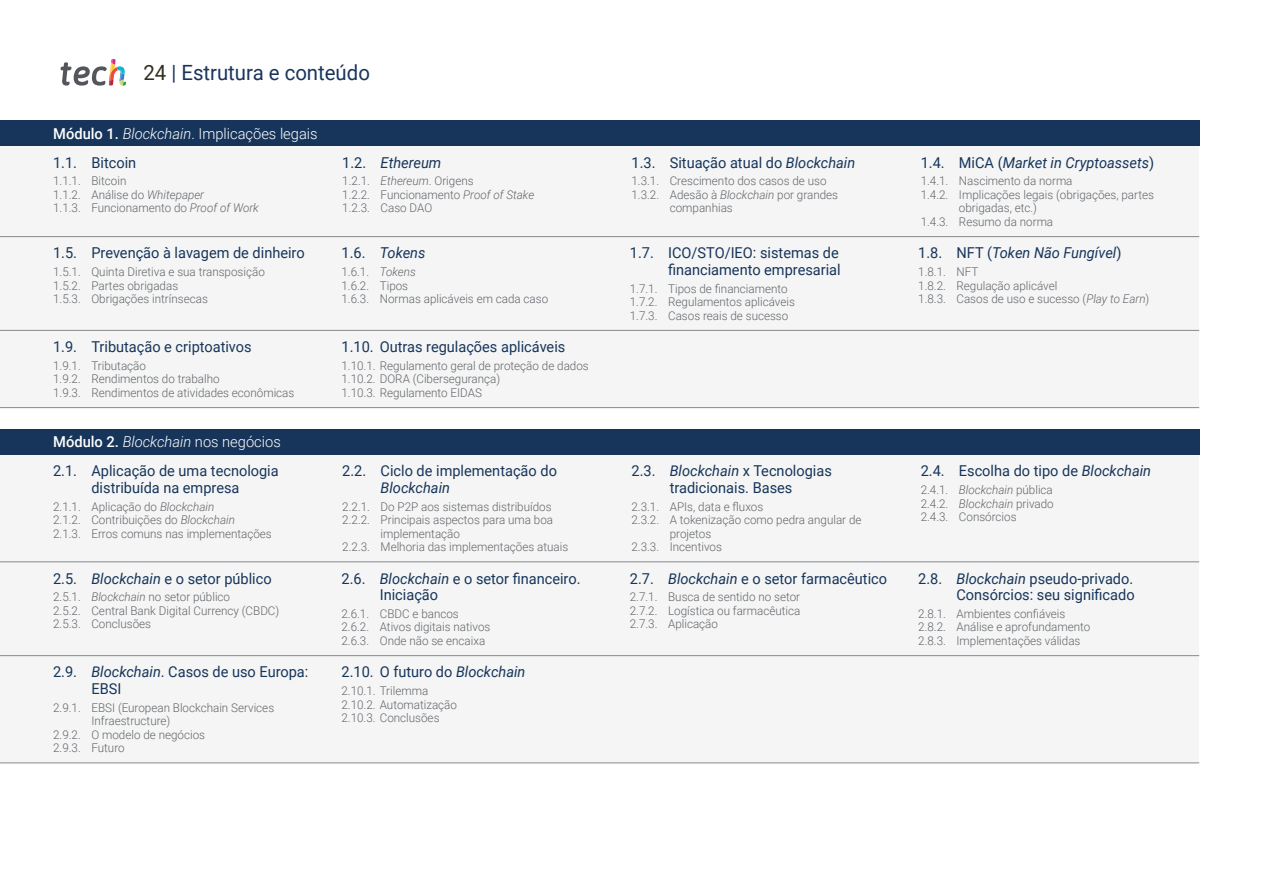
<style>
.page{position:relative;width:1263px;height:893px;background:#fff}
.page>*{position:absolute;margin:0;border:0;box-sizing:border-box;transform-origin:0 0}
.t1{font:21px "Roboto";color:#1a355c}
.t2{font:15px/16.5px "Roboto";color:#17355b;text-align:center}
.t3{font:italic 15px "Roboto";color:#17355b}
.t4{font:300 15px "Roboto";color:#fff}
.t5{font:300 12px/13.5px "Roboto";color:#61646a}
.s1{color:#312e20}
.s2{font-weight:500}
.s3{font-style:italic}
.s4{font-style:normal}
</style>
<div class="page">
<svg style="left:61px;top:59px;width:65px;height:27px"></svg>
<div style="left:0;top:146px;width:1199px;height:262px;background:#f4f5f4"></div>
<div style="left:0;top:454px;width:1199px;height:309px;background:#f4f5f4"></div>
<div style="left:0;top:120px;width:1199px;height:26px;background:#17355b"></div>
<div style="left:0;top:429px;width:1199px;height:25px;background:#17355b"></div>
<hr style="left:0;top:330px;width:1199px;height:1px;background:#878a8e">
<hr style="left:0;top:655px;width:1199px;height:1px;background:#878a8e">
<hr style="left:0;top:407px;width:1199px;height:1px;background:#878a8e">
<hr style="left:0;top:763px;width:1199px;height:1px;background:#878a8e">
<hr style="left:0;top:236px;width:1199px;height:1px;background:#878a8e">
<hr style="left:0;top:562px;width:1199px;height:1px;background:#878a8e">
<h1 class="t1" style="left:144px;top:57px;width:228px"><span class="s1">24</span> | Estrutura e conteúdo</h1>
<p class="t4" style="left:53px;top:123px;width:266px"><span class="s2">Módulo 1.</span> <span class="s3">Blockchain</span>. Implicações legais</p>
<p class="t2" style="left:53px;top:153px;width:85px">1.1. Bitcoin</p>
<p class="t5" style="left:53px;top:174px;width:207px">1.1.1. Bitcoin<br>1.1.2. Análise do <span class="s3">Whitepaper<br></span>1.1.3. Funcionamento do <span class="s3">Proof of Work</span></p>
<p class="t2" style="left:53px;top:244px;width:253px">1.5. Prevenção à lavagem de dinheiro</p>
<p class="t5" style="left:53px;top:265px;width:213px">1.5.1. Quinta Diretiva e sua transposição<br>1.5.2. Partes obrigadas<br>1.5.3. Obrigações intrínsecas</p>
<p class="t2" style="left:53px;top:338px;width:200px">1.9. Tributação e criptoativos</p>
<p class="t5" style="left:53px;top:358px;width:243px">1.9.1. Tributação<br>1.9.2. Rendimentos do trabalho<br>1.9.3. Rendimentos de atividades econômicas</p>
<p class="t4" style="left:53px;top:431px;width:229px"><span class="s2">Módulo 2.</span> <span class="s3">Blockchain</span> nos negócios</p>
<p class="t2" style="left:53px;top:462px;width:227px">2.1. Aplicação de uma tecnologia distribuída na empresa</p>
<p class="t5" style="left:53px;top:499px;width:220px">2.1.1. Aplicação do <span class="s3">Blockchain<br></span>2.1.2. Contribuições do <span class="s3">Blockchain<br></span>2.1.3. Erros comuns nas implementações</p>
<p class="t2" style="left:53px;top:569px;width:220px">2.5. <span class="s3">Blockchain</span> e o setor público</p>
<p class="t5" style="left:53px;top:590px;width:227px">2.5.1. <span class="s3">Blockchain</span> no setor público<br>2.5.2. Central Bank Digital Currency (CBDC)<br>2.5.3. Conclusões</p>
<p class="t2" style="left:91px;top:663px;width:218px;text-align:left;text-indent:-38px">2.9. <span class="s3">Blockchain</span>. Casos de uso Europa:<br>EBSI</p>
<p class="t5" style="left:53px;top:700px;width:223px">2.9.1. EBSI (European Blockchain Services</p>
<p class="t5" style="left:91px;top:714px;width:80px">Infraestructure)</p>
<p class="t5" style="left:53px;top:727px;width:153px">2.9.2. O modelo de negócios</p>
<p class="t5" style="left:53px;top:741px;width:73px">2.9.3. Futuro</p>
<p class="t3" style="left:342px;top:152px;width:100px"><span class="s4">1.2.</span> Ethereum</p>
<p class="t5" style="left:342px;top:174px;width:193px">1.2.1. <span class="s3">Ethereum</span>. Origens<br>1.2.2. Funcionamento <span class="s3">Proof of Stake<br></span>1.2.3. Caso DAO</p>
<p class="t3" style="left:341px;top:242px;width:86px"><span class="s4">1.6.</span> Tokens</p>
<p class="t5" style="left:341px;top:265px;width:208px">1.6.1. <span class="s3">Tokens<br></span>1.6.2. Tipos<br>1.6.3. Normas aplicáveis em cada caso</p>
<p class="t2" style="left:341px;top:338px;width:225px">1.10. Outras regulações aplicáveis</p>
<p class="t5" style="left:341px;top:358px;width:249px">1.10.1. Regulamento geral de proteção de dados<br>1.10.2. DORA (Cibersegurança)<br>1.10.3. Regulamento EIDAS</p>
<p class="t2" style="left:342px;top:462px;width:216px">2.2. Ciclo de implementação do</p>
<p class="t3" style="left:381px;top:477px;width:71px">Blockchain</p>
<p class="t5" style="left:342px;top:499px;width:211px">2.2.1. Do P2P aos sistemas distribuídos</p>
<p class="t5" style="left:342px;top:512px;width:212px">2.2.2. Principais aspectos para uma boa</p>
<p class="t5" style="left:381px;top:526px;width:81px">implementação</p>
<p class="t5" style="left:342px;top:539px;width:227px">2.2.3. Melhoria das implementações atuais</p>
<p class="t2" style="left:380px;top:569px;width:202px;text-align:left;text-indent:-38px">2.6. <span class="s3">Blockchain</span> e o setor financeiro.<br>Iniciação</p>
<p class="t5" style="left:341px;top:606px;width:150px">2.6.1. CBDC e bancos<br>2.6.2. Ativos digitais nativos<br>2.6.3. Onde não se encaixa</p>
<p class="t2" style="left:341px;top:663px;width:185px">2.10. O futuro do <span class="s3">Blockchain</span></p>
<p class="t5" style="left:341px;top:684px;width:117px">2.10.1. Trilemma<br>2.10.2. Automatização<br>2.10.3. Conclusões</p>
<p class="t2" style="left:631px;top:153px;width:225px">1.3. Situação atual do <span class="s3">Blockchain</span></p>
<p class="t5" style="left:631px;top:174px;width:197px">1.3.1. Crescimento dos casos de uso</p>
<p class="t5" style="left:631px;top:187px;width:208px">1.3.2. Adesão à <span class="s3">Blockchain</span> por grandes</p>
<p class="t5" style="left:670px;top:201px;width:65px">companhias</p>
<p class="t2" style="left:630px;top:244px;width:212px;text-align:right">1.7. ICO/STO/IEO: sistemas de financiamento empresarial</p>
<p class="t5" style="left:630px;top:281px;width:167px">1.7.1. Tipos de financiamento<br>1.7.2. Regulamentos aplicáveis<br>1.7.3. Casos reais de sucesso</p>
<p class="t3" style="left:921px;top:152px;width:235px"><span class="s4">1.4. MiCA (</span>Market in Cryptoassets<span class="s4">)</span></p>
<p class="t5" style="left:921px;top:174px;width:153px">1.4.1. Nascimento da norma</p>
<p class="t5" style="left:921px;top:187px;width:235px">1.4.2. Implicações legais (obrigações, partes</p>
<p class="t5" style="left:959px;top:201px;width:80px">obrigadas, etc.)</p>
<p class="t5" style="left:921px;top:214px;width:134px">1.4.3. Resumo da norma</p>
<p class="t3" style="left:918px;top:242px;width:205px"><span class="s4">1.8. NFT (</span>Token Não Fungível<span class="s4">)</span></p>
<p class="t5" style="left:918px;top:265px;width:233px">1.8.1. NFT<br>1.8.2. Regulação aplicável<br>1.8.3. Casos de uso e sucesso (<span class="s3">Play to Earn</span>)</p>
<p class="t2" style="left:631px;top:462px;width:202px">2.3. <span class="s3">Blockchain</span> x Tecnologias tradicionais. Bases</p>
<p class="t5" style="left:631px;top:499px;width:133px">2.3.1. APIs, data e fluxos</p>
<p class="t5" style="left:631px;top:512px;width:232px">2.3.2. A tokenização como pedra angular de</p>
<p class="t5" style="left:670px;top:526px;width:43px">projetos</p>
<p class="t5" style="left:631px;top:539px;width:92px">2.3.3. Incentivos</p>
<p class="t2" style="left:630px;top:569px;width:259px">2.7. <span class="s3">Blockchain</span> e o setor farmacêutico</p>
<p class="t5" style="left:630px;top:590px;width:172px;text-align:justify">2.7.1. Busca de sentido no setor 2.7.2. Logística ou farmacêutica 2.7.3. Aplicação</p>
<p class="t2" style="left:921px;top:462px;width:232px">2.4. Escolha do tipo de <span class="s3">Blockchain</span></p>
<p class="t5" style="left:921px;top:482px;width:135px;text-align:justify">2.4.1. <span class="s3">Blockchain</span> pública 2.4.2. <span class="s3">Blockchain</span> privado 2.4.3. Consórcios</p>
<p class="t2" style="left:918px;top:569px;width:218px;text-align:right">2.8. <span class="s3">Blockchain</span> pseudo-privado.<br>Consórcios: seu significado</p>
<p class="t5" style="left:918px;top:606px;width:174px">2.8.1. Ambientes confiáveis<br>2.8.2. Análise e aprofundamento<br>2.8.3. Implementações válidas</p>
</div>
